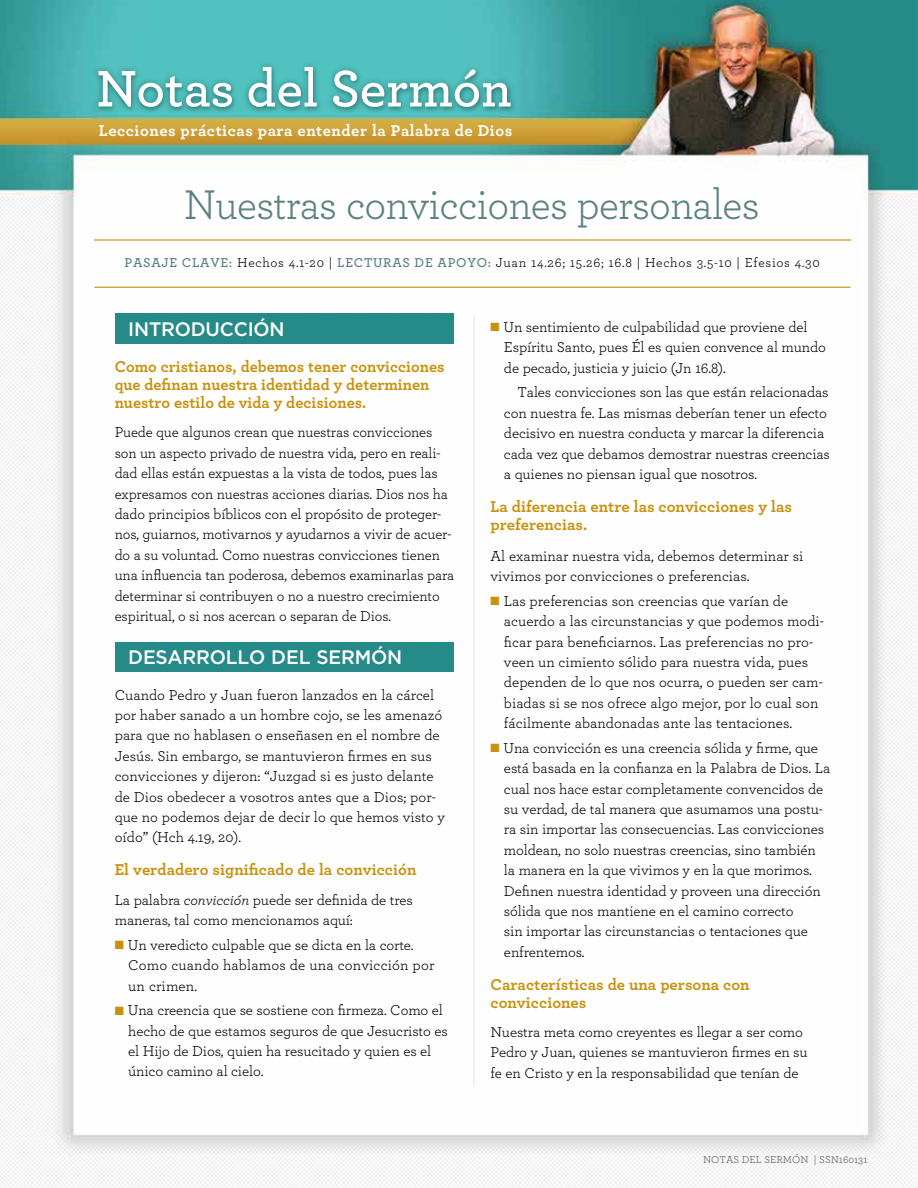
<style>
.page{position:relative;width:918px;height:1188px;background:#fff}
.page>*{position:absolute;margin:0;border:0;box-sizing:border-box;transform-origin:0 0}
.t1{font:600 54px "Archer";color:#fff}
.t2{font:43.5px "Archer";letter-spacing:-.02em;color:#5d8280;scale:.96 1}
.t3{font:500 19.5px "Gotham";letter-spacing:-.01em;color:#fff}
.t4{font:700 16.5px/18px "Archer";color:#c9920e}
.t5{font:700 16.5px "Archer";letter-spacing:.03em;color:#fff}
.t6{font:15px/20.4px "Archer";letter-spacing:-.01em;color:#000}
.t7{font:15px/20.4px "Archer";letter-spacing:.01em;color:#000}
.t8{font:13.5px "Archer";letter-spacing:.05em;color:#000}
.t9{font:10.5px "Archer";color:#58595b}
.s1{font-weight:600;color:#5d8280}
.s2{font-style:italic}
.s3{color:#c9920e}
</style>
<div class="page">
<img style="left:0;top:0;width:918px;height:1188px">
<div style="left:116px;top:642px;width:338px;height:30px;background:#258a88"></div>
<hr style="left:473px;top:315px;width:2px;height:771px;background:#e6e7e8">
<hr style="left:94px;top:239px;width:757px;height:2px;background:#c9920e">
<hr style="left:94px;top:287px;width:756px;height:1px;background:#c9920e">
<div style="left:116px;top:314px;width:338px;height:29px;background:#258a88"></div>
<div style="left:91px;top:60px;width:427px;height:55px;background:#000;opacity:.35"></div>
<h1 class="t1" style="left:96px;top:55px;width:417px">Notas del Sermón</h1>
<p class="t5" style="left:99px;top:120px;width:415px">Lecciones prácticas para entender la Palabra de Dios</p>
<h2 class="t2" style="left:184px;top:177px;width:601px">Nuestras convicciones personales</h2>
<p class="t8" style="left:125px;top:254px;width:697px"><span class="s1">PASAJE CLAVE:</span> Hechos 4.1-20 | <span class="s1">LECTURAS DE APOYO:</span> Juan 14.26; 15.26; 16.8 | Hechos 3.5-10 | Efesios 4.30</p>
<h3 class="t3" style="left:128px;top:318px;width:158px">INTRODUCCIÓN</h3>
<p class="t4" style="left:115px;top:357px;width:331px">Como cristianos, debemos tener convicciones que definan nuestra identidad y determinen nuestro estilo de vida y decisiones.</p>
<p class="t6" style="left:115px;top:422px;width:341px">Puede que algunos crean que nuestras convicciones son un aspecto privado de nuestra vida, pero en reali&shy;dad ellas están expuestas a la vista de todos, pues las expresamos con nuestras acciones diarias. Dios nos ha dado principios bíblicos con el propósito de proteger&shy;nos, guiarnos, motivarnos y ayudarnos a vivir de acuer&shy;do a su voluntad. Como nuestras convicciones tienen una influencia tan poderosa, debemos examinarlas para determinar si contribuyen o no a nuestro crecimiento espiritual, o si nos acercan o separan de Dios.</p>
<h3 class="t3" style="left:128px;top:646px;width:275px">DESARROLLO DEL SERMÓN</h3>
<p class="t6" style="left:115px;top:684px;width:332px">Cuando Pedro y Juan fueron lanzados en la cárcel por haber sanado a un hombre cojo, se les amenazó para que no hablasen o enseñasen en el nombre de Jesús. Sin embargo, se mantuvieron firmes en sus convicciones y dijeron: “Juzgad si es justo delante de Dios obedecer a vosotros antes que a Dios; por&shy;que no podemos dejar de decir lo que hemos visto y oído” (Hch 4.19, 20).</p>
<p class="t4" style="left:115px;top:860px;width:303px">El verdadero significado de la convicción</p>
<p class="t6" style="left:115px;top:889px;width:300px">La palabra <span class="s2">convicción</span> puede ser definida de tres maneras, tal como mencionamos aquí:</p>
<p class="t7" style="left:128px;top:934px;width:308px;text-indent:-14px"><span class="s3">■</span> Un veredicto culpable que se dicta en la corte.<br>Como cuando hablamos de una convicción por un crimen.</p>
<p class="t6" style="left:128px;top:1000px;width:321px;text-indent:-13px"><span class="s3">■</span> Una creencia que se sostiene con firmeza. Como el hecho de que estamos seguros de que Jesucristo es el Hijo de Dios, quien ha resucitado y quien es el único camino al cielo.</p>
<p class="t6" style="left:504px;top:316px;width:324px;text-indent:-13px"><span class="s3">■</span> Un sentimiento de culpabilidad que proviene del<br>Espíritu Santo, pues Él es quien convence al mundo de pecado, justicia y juicio (Jn 16.8).</p>
<p class="t6" style="left:504px;top:382px;width:328px;text-indent:14px">Tales convicciones son las que están relacionadas con nuestra fe. Las mismas deberían tener un efecto decisivo en nuestra conducta y marcar la diferencia cada vez que debamos demostrar nuestras creencias a quienes no piensan igual que nosotros.</p>
<p class="t4" style="left:490px;top:497px;width:303px">La diferencia entre las convicciones y las preferencias.</p>
<p class="t6" style="left:490px;top:545px;width:314px">Al examinar nuestra vida, debemos determinar si vivimos por convicciones o preferencias.</p>
<p class="t6" style="left:504px;top:590px;width:322px;text-indent:-13px"><span class="s3">■</span> Las preferencias son creencias que varían de acuerdo a las circunstancias y que podemos modi&shy;ficar para beneficiarnos. Las preferencias no pro&shy;veen un cimiento sólido para nuestra vida, pues dependen de lo que nos ocurra, o pueden ser cam&shy;biadas si se nos ofrece algo mejor, por lo cual son fácilmente abandonadas ante las tentaciones.</p>
<p class="t6" style="left:504px;top:737px;width:328px;text-indent:-13px"><span class="s3">■</span> Una convicción es una creencia sólida y firme, que está basada en la confianza en la Palabra de Dios. La cual nos hace estar completamente convencidos de su verdad, de tal manera que asumamos una postu&shy;ra sin importar las consecuencias. Las convicciones moldean, no solo nuestras creencias, sino también la manera en la que vivimos y en la que morimos.<br>Definen nuestra identidad y proveen una dirección sólida que nos mantiene en el camino correcto<br>sin importar las circunstancias o tentaciones que enfrentemos.</p>
<p class="t4" style="left:490px;top:975px;width:261px">Características de una persona con convicciones</p>
<p class="t6" style="left:490px;top:1021px;width:319px">Nuestra meta como creyentes es llegar a ser como<br>Pedro y Juan, quienes se mantuvieron firmes en su fe en Cristo y en la responsabilidad que tenían de</p>
<p class="t9" style="left:703px;top:1153px;width:166px">NOTAS DEL SERMÓN | SSN160131</p>
</div>
